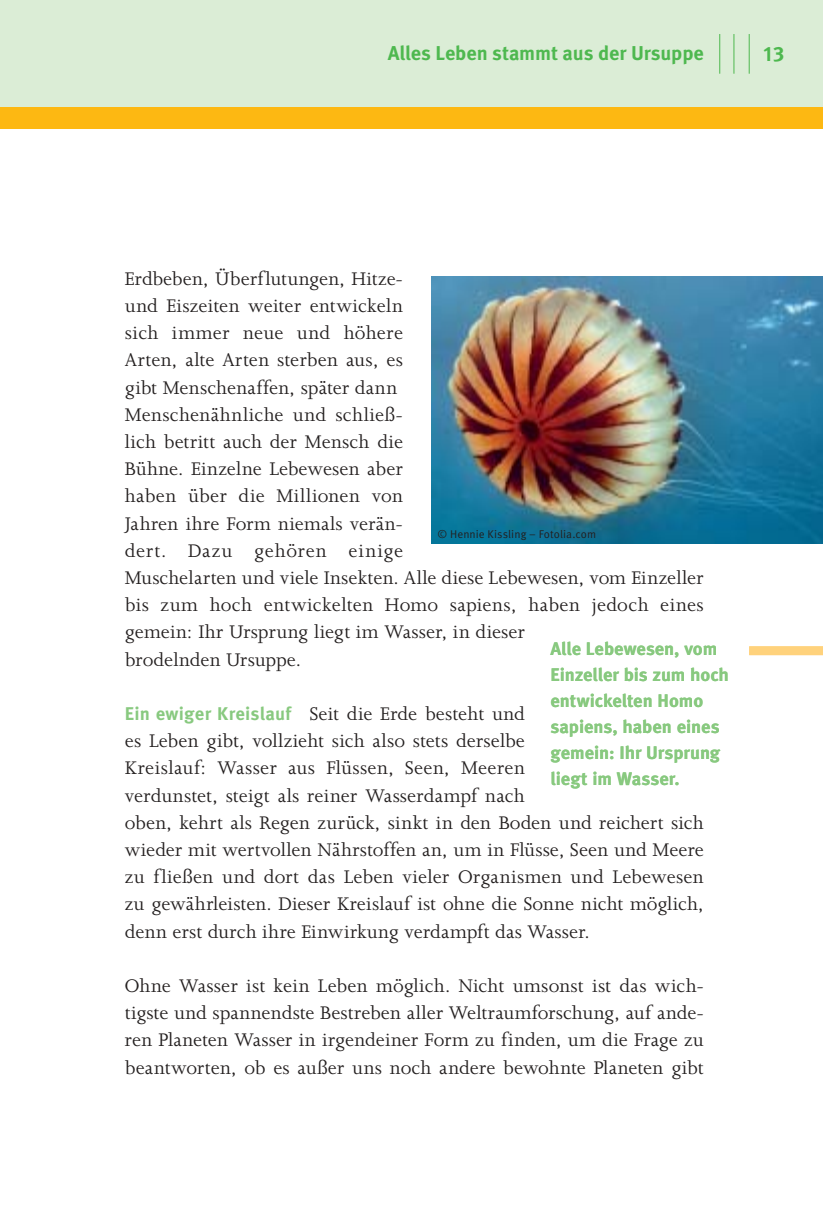
<style>
.page{position:relative;width:823px;height:1219px;background:#fff}
.page>*{position:absolute;margin:0;border:0;box-sizing:border-box;transform-origin:0 0}
.t1{font:21px/27.2px "Joanna MT Std";letter-spacing:.01em;color:#231f1f}
.t2{font:700 20.8px "Meta Pro";color:#4eb84f}
.t3{font:700 20px "Meta Pro";letter-spacing:-.01em;color:#4eb84f}
.t4{font:700 18.2px/26px "Meta Pro";letter-spacing:-.005em;color:#88c97f}
.t5{font:11.2px "Meta Pro";letter-spacing:.005em;color:#231f1f}
.s1{font-family:"Meta Pro";font-weight:700;font-size:18.4px;color:#88c97f}
</style>
<div class="page">
<div style="left:748px;top:646px;width:74px;height:9px;background:#ffd27c"></div>
<img style="left:431px;top:277px;width:391px;height:266px">
<div style="left:0;top:0;width:822px;height:113px;background:#dbedd6"></div>
<div style="left:0;top:108px;width:822px;height:21px;background:#fdb812"></div>
<hr style="left:748px;top:34px;width:1px;height:40px;background:#4eb84f">
<hr style="left:733px;top:34px;width:1px;height:40px;background:#4eb84f">
<hr style="left:718px;top:34px;width:1px;height:40px;background:#4eb84f">
<p class="t3" style="left:387px;top:46px;width:317px">Alles Leben stammt aus der Ursuppe</p>
<p class="t2" style="left:763px;top:46px;width:22px">13</p>
<p class="t1" style="left:125px;top:267px;width:580px">Erdbeben, Überflutungen, Hitze-<br>und Eiszeiten weiter entwickeln<br>sich immer neue und höhere<br>Arten, alte Arten sterben aus, es<br>gibt Menschenaffen, später dann<br>Menschenähnliche und schließ-<br>lich betritt auch der Mensch die<br>Bühne. Einzelne Lebewesen aber<br>haben über die Millionen von<br>Jahren ihre Form niemals verän-<br>dert. Dazu gehören einige<br>Muschelarten und viele Insekten. Alle diese Lebewesen, vom Einzeller bis zum hoch entwickelten Homo sapiens, haben jedoch eines gemein: Ihr Ursprung liegt im Wasser, in dieser<br>brodelnden Ursuppe.</p>
<p class="t1" style="left:125px;top:702px;width:580px"><span class="s1">Ein ewiger Kreislauf</span> Seit die Erde besteht und<br>es Leben gibt, vollzieht sich also stets derselbe<br>Kreislauf: Wasser aus Flüssen, Seen, Meeren<br>verdunstet, steigt als reiner Wasserdampf nach<br>oben, kehrt als Regen zurück, sinkt in den Boden und reichert sich wieder mit wertvollen Nährstoffen an, um in Flüsse, Seen und Meere zu fließen und dort das Leben vieler Organismen und Lebewesen zu gewährleisten. Dieser Kreislauf ist ohne die Sonne nicht möglich, denn erst durch ihre Einwirkung verdampft das Wasser.</p>
<p class="t1" style="left:125px;top:974px;width:580px;text-align:justify">Ohne Wasser ist kein Leben möglich. Nicht umsonst ist das wich&shy;tigste und spannendste Bestreben aller Weltraumforschung, auf ande&shy;ren Planeten Wasser in irgendeiner Form zu finden, um die Frage zu beantworten, ob es außer uns noch andere bewohnte Planeten gibt</p>
<p class="t5" style="left:437px;top:530px;width:160px">© Hennie Kissling – Fotolia.com</p>
<p class="t4" style="left:550px;top:637px;width:180px">Alle Lebewesen, vom<br>Einzeller bis zum hoch entwickelten Homo sapiens, haben eines gemein: Ihr Ursprung liegt im Wasser.</p>
</div>
